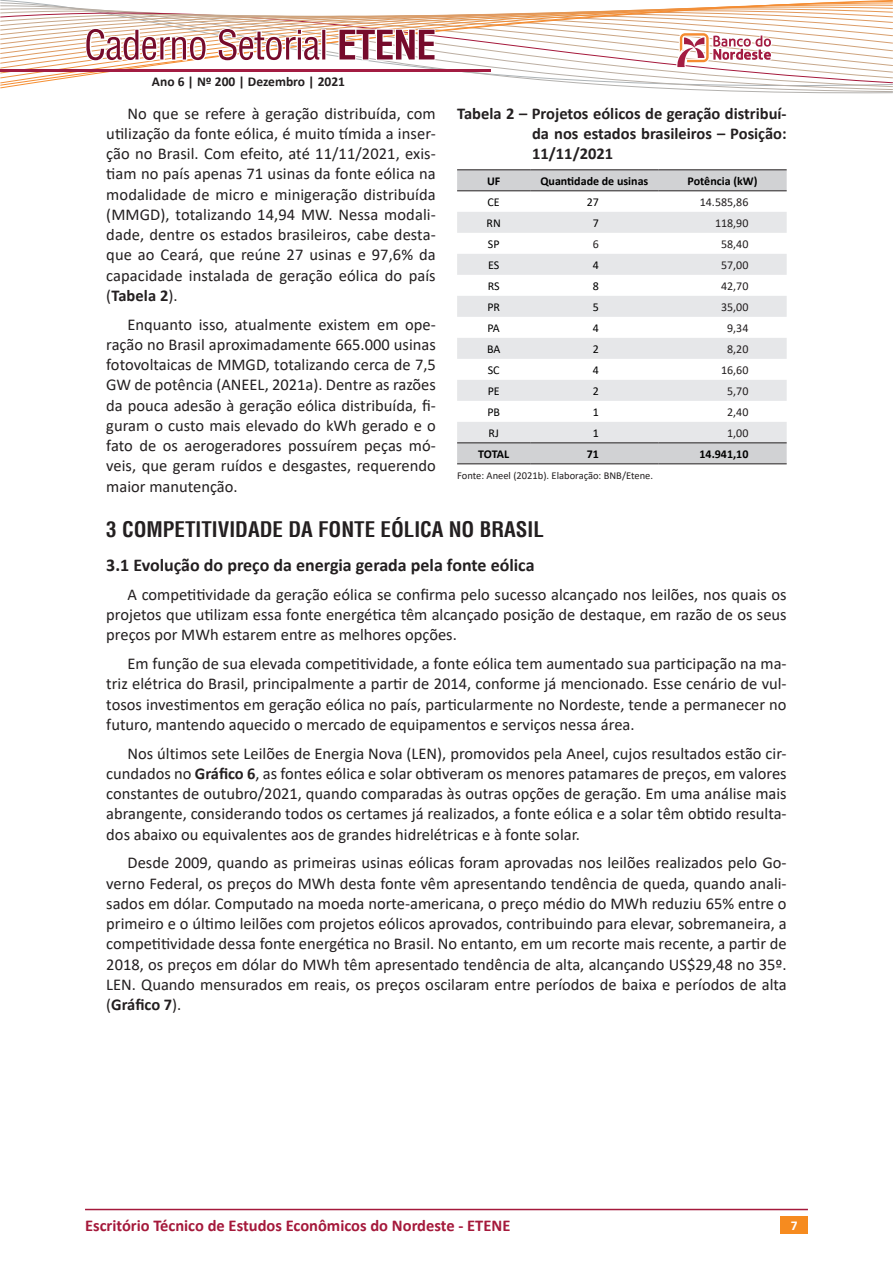
<style>
.page{position:relative;width:893px;height:1263px;background:#fff}
.page>*{position:absolute;margin:0;border:0;box-sizing:border-box;transform-origin:0 0}
.CS_Titulo_2{font:700 condensed 21px "Helvetica";color:#231f20}
.CS_Titulo_3{font:700 18px "Calibri";color:#231f20}
.CS_Corpo_normal{font:16.5px/20.2px "Calibri";color:#231f20;text-align:justify}
.CS_Tit_fig_grar{font:700 16.5px/20.2px "Calibri";color:#231f20;text-align:justify}
.t1{font:700 16.5px "Calibri";color:#a5193b}
.t2{font:700 13.5px "Calibri";color:#231f20}
.t3{font:700 13.5px "Calibri";color:#fff}
.CS_Tab{font:12px "Calibri";color:#231f20}
.CS_Tab-2{font:700 12px "Calibri";color:#000}
.CS_Tab-3{font:12px "Calibri";color:#000}
.CS_Fonte{font:10.5px "Calibri";color:#231f20}
.s1{font-weight:700}
</style>
<div class="page">
<div style="left:781px;top:1216px;width:27px;height:17px;background:#f68b1f"></div>
<hr style="left:85px;top:1209px;width:723px;height:1px;background:#a5193b">
<svg style="left:0;top:0;width:893px;height:94px"></svg>
<hr style="left:0;top:70px;width:490px;height:2px;background:#a31c42">
<div style="left:457px;top:170px;width:330px;height:293px;background:#d1d2d4"></div>
<svg style="left:457px;top:191px;width:330px;height:21px"></svg>
<svg style="left:457px;top:212px;width:330px;height:230px;fill:#e6e7e9"></svg>
<hr style="left:457px;top:169px;width:73px;height:1px;background:#231f20">
<hr style="left:530px;top:169px;width:128px;height:1px;background:#231f20">
<hr style="left:658px;top:169px;width:129px;height:1px;background:#231f20">
<hr style="left:457px;top:190px;width:73px;height:1px;background:#231f20">
<hr style="left:530px;top:190px;width:128px;height:1px;background:#231f20">
<hr style="left:658px;top:190px;width:129px;height:1px;background:#231f20">
<hr style="left:457px;top:442px;width:73px;height:1px;background:#231f20">
<hr style="left:530px;top:442px;width:128px;height:1px;background:#231f20">
<hr style="left:658px;top:442px;width:129px;height:1px;background:#231f20">
<hr style="left:457px;top:463px;width:73px;height:1px;background:#231f20">
<hr style="left:530px;top:463px;width:128px;height:1px;background:#231f20">
<hr style="left:658px;top:463px;width:129px;height:1px;background:#231f20">
<p class="t2" style="left:152px;top:72px;width:195px">Ano 6 | Nº 200 | Dezembro | 2021</p>
<p class="CS_Corpo_normal" style="left:106px;top:103px;width:331px;text-indent:21px">No que se refere à geração distribuída, com utilização da fonte eólica, é muito tímida a inser&shy;ção no Brasil. Com efeito, até 11/11/2021, exis&shy;tiam no país apenas 71 usinas da fonte eólica na modalidade de micro e minigeração distribuída (MMGD), totalizando 14,94 MW. Nessa modali&shy;dade, dentre os estados brasileiros, cabe desta&shy;que ao Ceará, que reúne 27 usinas e 97,6% da capacidade instalada de geração eólica do país (<span class="s1">Tabela 2</span>).</p>
<p class="CS_Corpo_normal" style="left:106px;top:314px;width:331px;text-indent:21px">Enquanto isso, atualmente existem em ope&shy;ração no Brasil aproximadamente 665.000 usinas fotovoltaicas de MMGD, totalizando cerca de 7,5<br>GW de potência (ANEEL, 2021a). Dentre as razões da pouca adesão à geração eólica distribuída, fi&shy;guram o custo mais elevado do kWh gerado e o fato de os aerogeradores possuírem peças mó&shy;veis, que geram ruídos e desgastes, requerendo maior manutenção.</p>
<p class="CS_Tit_fig_grar" style="left:532px;top:103px;width:256px;text-indent:-75px">Tabela 2 – Projetos eólicos de geração distribuí&shy;da nos estados brasileiros – Posição:<br>11/11/2021</p>
<p class="CS_Tab-2" style="left:487px;top:172px;width:15px">UF</p>
<p class="CS_Tab-2" style="left:540px;top:172px;width:110px">Quantidade de usinas</p>
<p class="CS_Tab-2" style="left:688px;top:172px;width:71px">Potência (kW)</p>
<p class="CS_Tab-3" style="left:488px;top:193px;width:14px">CE</p>
<p class="CS_Tab-3" style="left:587px;top:193px;width:14px">27</p>
<p class="CS_Tab" style="left:700px;top:193px;width:50px">14.585,86</p>
<p class="CS_Tab-3" style="left:487px;top:214px;width:16px">RN</p>
<p class="CS_Tab-3" style="left:593px;top:214px;width:8px">7</p>
<p class="CS_Tab" style="left:715px;top:214px;width:35px">118,90</p>
<p class="CS_Tab-3" style="left:488px;top:235px;width:13px">SP</p>
<p class="CS_Tab" style="left:593px;top:235px;width:8px">6</p>
<p class="CS_Tab" style="left:721px;top:235px;width:29px">58,40</p>
<p class="CS_Tab-3" style="left:488px;top:256px;width:13px">ES</p>
<p class="CS_Tab-3" style="left:593px;top:256px;width:8px">4</p>
<p class="CS_Tab" style="left:721px;top:256px;width:29px">57,00</p>
<p class="CS_Tab-3" style="left:488px;top:277px;width:13px">RS</p>
<p class="CS_Tab-3" style="left:593px;top:277px;width:8px">8</p>
<p class="CS_Tab" style="left:721px;top:277px;width:29px">42,70</p>
<p class="CS_Tab-3" style="left:487px;top:298px;width:14px">PR</p>
<p class="CS_Tab-3" style="left:593px;top:298px;width:8px">5</p>
<p class="CS_Tab" style="left:721px;top:298px;width:29px">35,00</p>
<p class="CS_Tab-3" style="left:488px;top:319px;width:14px">PA</p>
<p class="CS_Tab-3" style="left:593px;top:319px;width:8px">4</p>
<p class="CS_Tab" style="left:727px;top:319px;width:23px">9,34</p>
<p class="CS_Tab-3" style="left:487px;top:340px;width:15px">BA</p>
<p class="CS_Tab-3" style="left:593px;top:340px;width:8px">2</p>
<p class="CS_Tab" style="left:727px;top:340px;width:23px">8,20</p>
<p class="CS_Tab-3" style="left:488px;top:361px;width:13px">SC</p>
<p class="CS_Tab-3" style="left:593px;top:361px;width:8px">4</p>
<p class="CS_Tab" style="left:721px;top:361px;width:29px">16,60</p>
<p class="CS_Tab-3" style="left:488px;top:382px;width:14px">PE</p>
<p class="CS_Tab-3" style="left:593px;top:382px;width:8px">2</p>
<p class="CS_Tab" style="left:727px;top:382px;width:23px">5,70</p>
<p class="CS_Tab-3" style="left:487px;top:403px;width:14px">PB</p>
<p class="CS_Tab-3" style="left:593px;top:403px;width:8px">1</p>
<p class="CS_Tab" style="left:727px;top:403px;width:23px">2,40</p>
<p class="CS_Tab-3" style="left:488px;top:424px;width:12px">RJ</p>
<p class="CS_Tab-3" style="left:593px;top:424px;width:8px">1</p>
<p class="CS_Tab" style="left:727px;top:424px;width:23px">1,00</p>
<p class="CS_Tab-2" style="left:478px;top:445px;width:32px">TOTAL</p>
<p class="CS_Tab-2" style="left:587px;top:445px;width:14px">71</p>
<p class="CS_Tab-2" style="left:699px;top:445px;width:50px">14.941,10</p>
<p class="CS_Fonte" style="left:457px;top:469px;width:197px">Fonte: Aneel (2021b). Elaboração: BNB/Etene.</p>
<p class="CS_Titulo_2" style="left:106px;top:516px;width:439px">3 COMPETITIVIDADE DA FONTE EÓLICA NO BRASIL</p>
<p class="CS_Titulo_3" style="left:106px;top:552px;width:430px">3.1 Evolução do preço da energia gerada pela fonte eólica</p>
<p class="CS_Corpo_normal" style="left:106px;top:584px;width:682px;text-indent:21px">A competitividade da geração eólica se confirma pelo sucesso alcançado nos leilões, nos quais os projetos que utilizam essa fonte energética têm alcançado posição de destaque, em razão de os seus preços por MWh estarem entre as melhores opções.</p>
<p class="CS_Corpo_normal" style="left:106px;top:653px;width:682px;text-indent:21px">Em função de sua elevada competitividade, a fonte eólica tem aumentado sua participação na ma&shy;triz elétrica do Brasil, principalmente a partir de 2014, conforme já mencionado. Esse cenário de vul&shy;tosos investimentos em geração eólica no país, particularmente no Nordeste, tende a permanecer no futuro, mantendo aquecido o mercado de equipamentos e serviços nessa área.</p>
<p class="CS_Corpo_normal" style="left:106px;top:742px;width:682px;text-indent:21px">Nos últimos sete Leilões de Energia Nova (LEN), promovidos pela Aneel, cujos resultados estão cir&shy;cundados no <span class="s1">Gráfico 6</span>, as fontes eólica e solar obtiveram os menores patamares de preços, em valores constantes de outubro/2021, quando comparadas às outras opções de geração. Em uma análise mais abrangente, considerando todos os certames já realizados, a fonte eólica e a solar têm obtido resulta&shy;dos abaixo ou equivalentes aos de grandes hidrelétricas e à fonte solar.</p>
<p class="CS_Corpo_normal" style="left:106px;top:852px;width:682px;text-indent:21px">Desde 2009, quando as primeiras usinas eólicas foram aprovadas nos leilões realizados pelo Go&shy;verno Federal, os preços do MWh desta fonte vêm apresentando tendência de queda, quando anali&shy;sados em dólar. Computado na moeda norte-americana, o preço médio do MWh reduziu 65% entre o primeiro e o último leilões com projetos eólicos aprovados, contribuindo para elevar, sobremaneira, a competitividade dessa fonte energética no Brasil. No entanto, em um recorte mais recente, a partir de 2018, os preços em dólar do MWh têm apresentado tendência de alta, alcançando US$29,48 no 35º.<br>LEN. Quando mensurados em reais, os preços oscilaram entre períodos de baixa e períodos de alta (<span class="s1">Gráfico 7</span>).</p>
<p class="t1" style="left:85px;top:1213px;width:427px">Escritório Técnico de Estudos Econômicos do Nordeste - ETENE</p>
<p class="t3" style="left:791px;top:1216px;width:8px">7</p>
</div>
